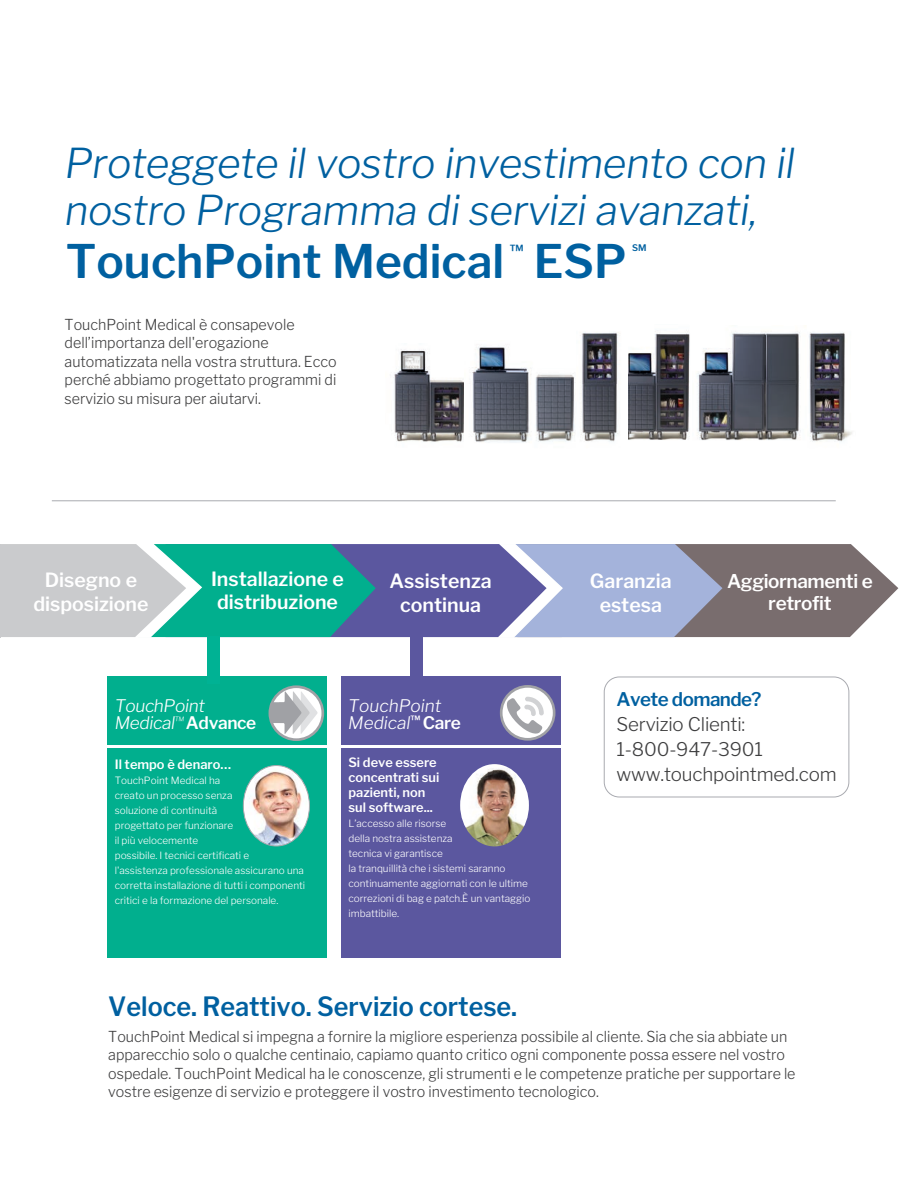
<style>
.page{position:relative;width:918px;height:1188px;background:#fff}
.page>*{position:absolute;margin:0;border:0;box-sizing:border-box;transform-origin:0 0}
.t1{font:600 46.05px "Libre Franklin";color:#0060a0}
.t2{font:italic 300 40.95px/47px "Libre Franklin";letter-spacing:-.01em;color:#0060a0}
.t3{font:600 26.4px "Libre Franklin";color:#0060a0;scale:.95 1}
.t4{font:600 19.5px/23.4px "Libre Franklin";color:#fff;text-align:center}
.t5{font:600 18.9px/22.6px "Libre Franklin";letter-spacing:-.02em;color:#fff;text-align:center}
.t6{font:300 18.75px/25px "Libre Franklin";letter-spacing:-.01em;color:#3e3e3f}
.t7{font:600 18.75px "Libre Franklin";letter-spacing:-.03em;color:#0060a0}
.t8{font:italic 300 17.25px/17.2px "Libre Franklin";letter-spacing:-.01em;color:#fff}
.t9{font:300 15px/18.5px "Libre Franklin";color:#3e3e3f;scale:.95 1}
.t10{font:600 13.95px "Libre Franklin";color:#0060a0}
.body_copy{font:600 12.9px/15px "Libre Franklin";color:#fff}
.body_copy-2{font:300 10.05px/15px "Libre Franklin";color:#fff}
.t11{font:600 9px "Libre Franklin";color:#0060a0}
.s1{font-weight:600;font-style:normal}
</style>
<div class="page">
<svg style="left:0;top:544px;width:898px;height:94px;background:#7b9cab"></svg>
<div style="left:107px;top:677px;width:220px;height:281px;background:#01af8e"></div>
<div style="left:341px;top:677px;width:220px;height:281px;background:#5b579f"></div>
<div style="left:207px;top:636px;width:13px;height:48px;background:#00b294"></div>
<div style="left:410px;top:627px;width:13px;height:57px;background:#5b579f"></div>
<hr style="left:97px;top:745px;width:473px;height:3px;background:#fff">
<img style="left:809px;top:332px;width:43px;height:110px">
<img style="left:394px;top:349px;width:70px;height:93px">
<img style="left:472px;top:346px;width:59px;height:97px">
<img style="left:535px;top:374px;width:40px;height:68px">
<img style="left:628px;top:331px;width:62px;height:109px">
<img style="left:697px;top:331px;width:104px;height:109px">
<img style="left:581px;top:332px;width:39px;height:110px">
<img style="left:460px;top:764px;width:69px;height:82px">
<svg style="left:270px;top:687px;width:53px;height:53px"></svg>
<div style="left:269px;top:685px;width:55px;height:56px;border:3px solid #a0a1a5;border-radius:50%"></div>
<svg style="left:270px;top:691px;width:48px;height:43px;background:#c1cacb"></svg>
<svg style="left:501px;top:686px;width:53px;height:53px"></svg>
<div style="left:500px;top:685px;width:55px;height:56px;border:3px solid #a0a1a5;border-radius:50%"></div>
<svg style="left:505px;top:697px;width:39px;height:38px"></svg>
<img style="left:243px;top:766px;width:66px;height:80px">
<div style="left:243px;top:765px;width:67px;height:81px;border:1px solid #a8a9ad;border-radius:50%"></div>
<div style="left:604px;top:677px;width:245px;height:120px;border:1px solid #a9aab0;border-radius:15px"></div>
<hr style="left:52px;top:500px;width:784px;height:1px;background:#a9aab0">
<hr style="left:0;top:544px;width:1px;height:93px;background:#cacbcd">
<p class="t2" style="left:65px;top:140px;width:732px">Proteggete il vostro investimento con il nostro Programma di servizi avanzati,</p>
<p class="t1" style="left:66px;top:233px;width:440px">TouchPoint Medical</p>
<p class="t10" style="left:510px;top:242px;width:15px">™</p>
<p class="t1" style="left:534px;top:233px;width:94px">ESP</p>
<p class="t11" style="left:632px;top:242px;width:16px">SM</p>
<p class="t9" style="left:65px;top:315px;width:288px">TouchPoint Medical è consapevole dell’importanza dell'erogazione automatizzata nella vostra struttura. Ecco perché abbiamo progettato programmi di servizio su misura per aiutarvi.</p>
<p class="t4" style="left:33px;top:569px;width:117px">Disegno e disposizione</p>
<p class="t4" style="left:211px;top:567px;width:134px">Installazione e distribuzione</p>
<p class="t4" style="left:390px;top:570px;width:104px">Assistenza continua</p>
<p class="t4" style="left:590px;top:570px;width:83px">Garanzia estesa</p>
<p class="t5" style="left:727px;top:570px;width:147px">Aggiornamenti e retrofit</p>
<p class="t8" style="left:115px;top:697px;width:143px">TouchPoint<br>Medical<sup>™</sup> <span class="s1">Advance</span></p>
<p class="t8" style="left:348px;top:697px;width:114px">TouchPoint<br>Medical<sup>™</sup> <span class="s1">Care</span></p>
<p class="body_copy" style="left:348px;top:755px;width:93px">Si deve essere concentrati sui pazienti, non sul software...</p>
<p class="body_copy-2" style="left:348px;top:816px;width:183px">L’accesso alle risorse<br>della nostra assistenza<br>tecnica vi garantisce<br>la tranquillità che i sistemi saranno continuamente aggiornati con le ultime correzioni di bag e patch.È un vantaggio imbattibile.</p>
<p class="body_copy" style="left:115px;top:756px;width:118px">Il tempo è denaro…</p>
<p class="body_copy-2" style="left:115px;top:772px;width:192px">TouchPoint Medical ha<br>creato un processo senza<br>soluzione di continuità<br>progettato per funzionare<br>il più velocemente<br>possibile. I tecnici certificati e<br>l'assistenza professionale assicurano una corretta installazione di tutti i componenti critici e la formazione del personale.</p>
<p class="t7" style="left:617px;top:688px;width:147px">Avete domande?</p>
<p class="t6" style="left:617px;top:712px;width:148px">Servizio Clienti:<br>1-800-947-3901</p>
<p class="t6" style="left:617px;top:762px;width:222px">www.touchpointmed.com</p>
<p class="t3" style="left:108px;top:991px;width:432px">Veloce. Reattivo. Servizio cortese.</p>
<p class="t9" style="left:108px;top:1027px;width:725px">TouchPoint Medical si impegna a fornire la migliore esperienza possibile al cliente. Sia che sia abbiate un apparecchio solo o qualche centinaio, capiamo quanto critico ogni componente possa essere nel vostro ospedale. TouchPoint Medical ha le conoscenze, gli strumenti e le competenze pratiche per supportare le vostre esigenze di servizio e proteggere il vostro investimento tecnologico.</p>
</div>
